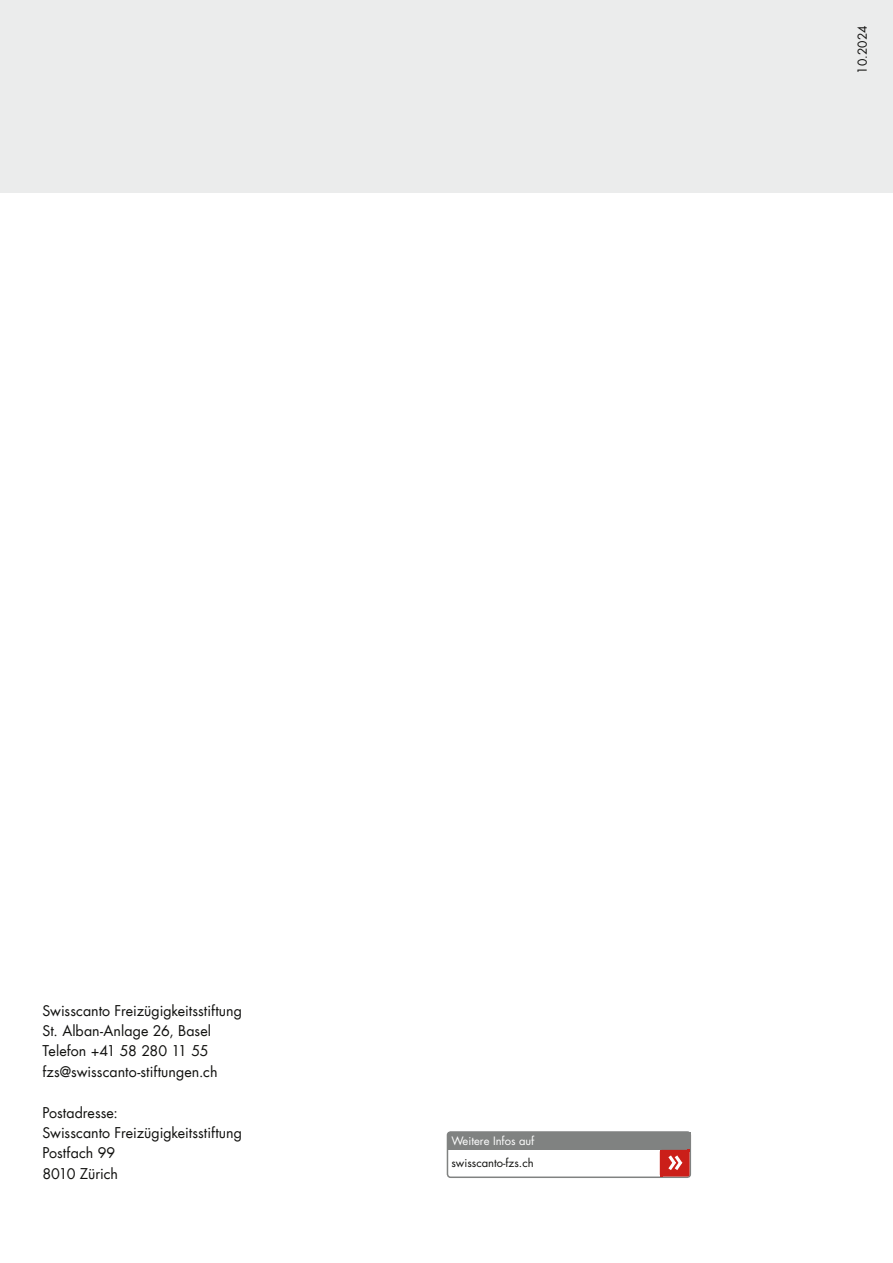
<style>
.page{position:relative;width:893px;height:1263px;background:#fff}
.page>*{position:absolute;margin:0;border:0;box-sizing:border-box;transform-origin:0 0}
.GT{font:14.25px "Futura";color:#11110f}
.Datum{font:12px "Futura";color:#11110f}
.t1{font:11.25px/21.5px "Futura";color:#11110f}
.s1{color:#fff}
</style>
<div class="page">
<div style="left:0;top:0;width:893px;height:193px;background:#ebecec"></div>
<div style="left:447px;top:1131px;width:244px;height:47px;border:2px solid #808281;border-radius:3px"></div>
<div style="left:448px;top:1133px;width:243px;height:17px;background:#808281"></div>
<div style="left:660px;top:1150px;width:30px;height:26px;background:#cb1f19;border-radius:2px"></div>
<hr style="left:660px;top:1150px;width:2px;height:26px;background:#cb1f19">
<svg style="left:668px;top:1150px;width:22px;height:20px"></svg>
<p class="Datum" style="left:855px;top:74px;width:50px;rotate:-90deg">10.2024</p>
<p class="GT" style="left:43px;top:1001px;width:201px">Swisscanto Freizügigkeitsstiftung</p>
<p class="GT" style="left:43px;top:1021px;width:170px">St. Alban-Anlage 26, Basel</p>
<p class="GT" style="left:43px;top:1042px;width:168px">Telefon +41 58 280 11 55</p>
<p class="GT" style="left:43px;top:1062px;width:177px">fzs@swisscanto-stiftungen.ch</p>
<p class="GT" style="left:43px;top:1103px;width:77px">Postadresse:</p>
<p class="GT" style="left:43px;top:1123px;width:201px">Swisscanto Freizügigkeitsstiftung</p>
<p class="GT" style="left:43px;top:1144px;width:74px">Postfach 99</p>
<p class="GT" style="left:43px;top:1164px;width:77px">8010 Zürich</p>
<p class="t1" style="left:451px;top:1131px;width:84px"><span class="s1">Weitere Infos auf </span>swisscanto-fzs.ch</p>
</div>
